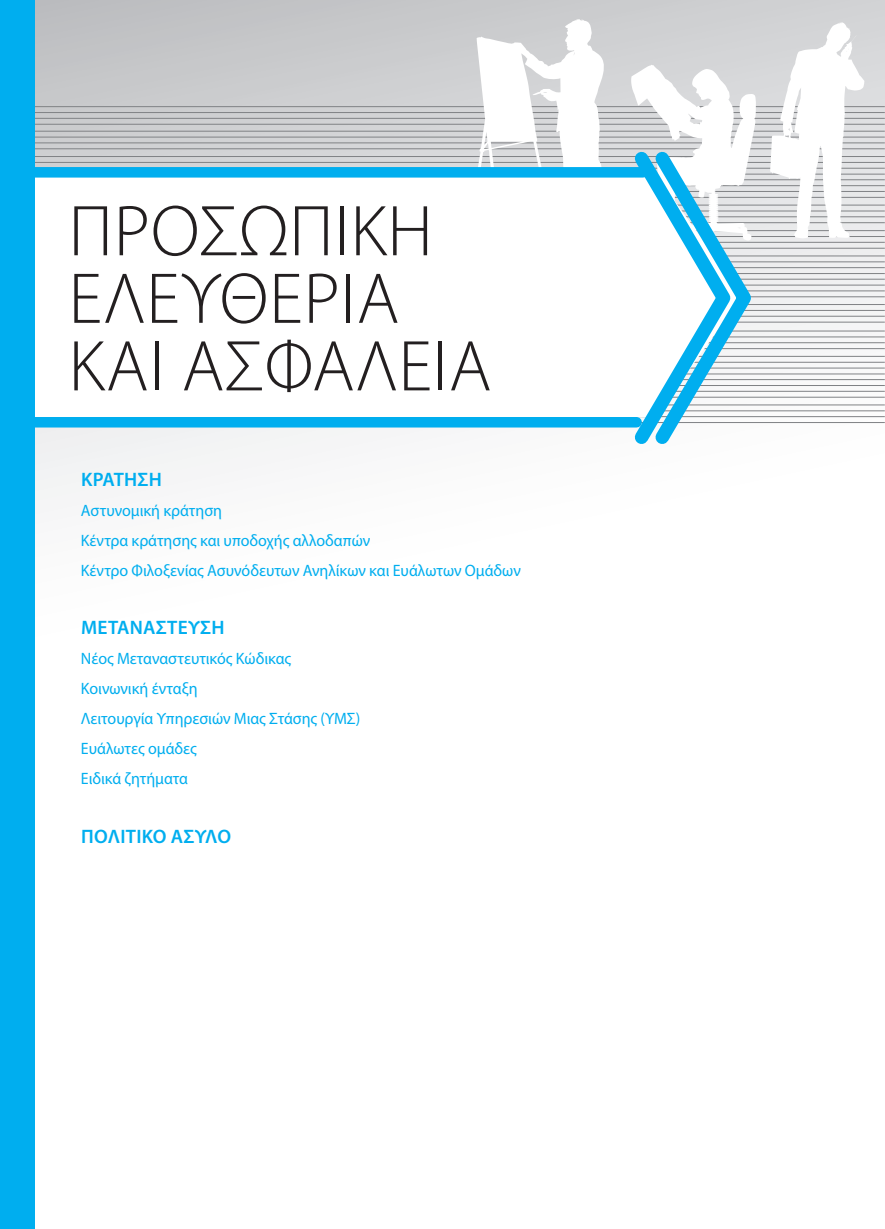
<style>
.page{position:relative;width:885px;height:1229px;background:#fff}
.page>*{position:absolute;margin:0;border:0;box-sizing:border-box;transform-origin:0 0}
.t1{font:300 72.45px/67.5px "Myriad Pro";letter-spacing:.01em;color:#231f20}
.t2{font:600 19.5px "Myriad Pro";letter-spacing:.015em;color:#00aeef}
.t3{font:16.5px "Myriad Pro";letter-spacing:-.005em;color:#00aeef}
</style>
<div class="page">
<svg style="left:35px;top:0;width:850px;height:501px"></svg>
<hr style="left:0;top:422px;width:885px;height:1px;background:#808285">
<hr style="left:0;top:322px;width:885px;height:1px;background:#808285">
<hr style="left:0;top:222px;width:885px;height:1px;background:#808285">
<hr style="left:0;top:373px;width:885px;height:1px;background:#808285">
<hr style="left:0;top:273px;width:885px;height:1px;background:#808285">
<hr style="left:0;top:174px;width:885px;height:1px;background:#808285">
<hr style="left:0;top:397px;width:885px;height:1px;background:#808285">
<hr style="left:0;top:296px;width:885px;height:1px;background:#808285">
<hr style="left:0;top:197px;width:885px;height:1px;background:#808285">
<hr style="left:0;top:124px;width:885px;height:1px;background:#808285">
<hr style="left:0;top:348px;width:885px;height:1px;background:#808285">
<hr style="left:0;top:248px;width:885px;height:1px;background:#808285">
<hr style="left:0;top:148px;width:885px;height:1px;background:#808285">
<hr style="left:0;top:410px;width:885px;height:1px;background:#808285">
<hr style="left:0;top:310px;width:885px;height:1px;background:#808285">
<hr style="left:0;top:210px;width:885px;height:1px;background:#808285">
<hr style="left:0;top:362px;width:885px;height:1px;background:#808285">
<hr style="left:0;top:261px;width:885px;height:1px;background:#808285">
<hr style="left:0;top:162px;width:885px;height:1px;background:#808285">
<hr style="left:0;top:385px;width:885px;height:1px;background:#808285">
<hr style="left:0;top:285px;width:885px;height:1px;background:#808285">
<hr style="left:0;top:185px;width:885px;height:1px;background:#808285">
<hr style="left:0;top:112px;width:885px;height:1px;background:#808285">
<hr style="left:0;top:336px;width:885px;height:1px;background:#808285">
<hr style="left:0;top:236px;width:885px;height:1px;background:#808285">
<hr style="left:0;top:137px;width:885px;height:1px;background:#808285">
<hr style="left:0;top:416px;width:885px;height:1px;background:#808285">
<hr style="left:0;top:316px;width:885px;height:1px;background:#808285">
<hr style="left:0;top:216px;width:885px;height:1px;background:#808285">
<hr style="left:0;top:367px;width:885px;height:1px;background:#808285">
<hr style="left:0;top:267px;width:885px;height:1px;background:#808285">
<hr style="left:0;top:168px;width:885px;height:1px;background:#808285">
<hr style="left:0;top:391px;width:885px;height:1px;background:#808285">
<hr style="left:0;top:290px;width:885px;height:1px;background:#808285">
<hr style="left:0;top:191px;width:885px;height:1px;background:#808285">
<hr style="left:0;top:118px;width:885px;height:1px;background:#808285">
<hr style="left:0;top:342px;width:885px;height:1px;background:#808285">
<hr style="left:0;top:242px;width:885px;height:1px;background:#808285">
<hr style="left:0;top:142px;width:885px;height:1px;background:#808285">
<hr style="left:0;top:404px;width:885px;height:1px;background:#808285">
<hr style="left:0;top:304px;width:885px;height:1px;background:#808285">
<hr style="left:0;top:205px;width:885px;height:1px;background:#808285">
<hr style="left:0;top:356px;width:885px;height:1px;background:#808285">
<hr style="left:0;top:255px;width:885px;height:1px;background:#808285">
<hr style="left:0;top:156px;width:885px;height:1px;background:#808285">
<hr style="left:0;top:379px;width:885px;height:1px;background:#808285">
<hr style="left:0;top:279px;width:885px;height:1px;background:#808285">
<hr style="left:0;top:179px;width:885px;height:1px;background:#808285">
<hr style="left:0;top:106px;width:885px;height:1px;background:#808285">
<hr style="left:0;top:330px;width:885px;height:1px;background:#808285">
<hr style="left:0;top:230px;width:885px;height:1px;background:#808285">
<hr style="left:0;top:131px;width:885px;height:1px;background:#808285">
<svg style="left:770px;top:22px;width:94px;height:216px"></svg>
<svg style="left:35px;top:177px;width:433px;height:240px"></svg>
<div style="left:0;top:167px;width:643px;height:10px;background:#00aeef"></div>
<div style="left:0;top:417px;width:636px;height:10px;background:#00aeef"></div>
<div style="left:0;top:0;width:35px;height:1228px;background:#00aeef"></div>
<svg style="left:468px;top:19px;width:292px;height:436px"></svg>
<p class="t1" style="left:68px;top:198px;width:424px">ΠΡΟΣΩΠΙΚΗ<br>ΕΛΕΥΘΕΡΙΑ<br>ΚΑΙ ΑΣΦΑΛΕΙΑ</p>
<p class="t2" style="left:81px;top:466px;width:82px">ΚΡΑΤΗΣΗ</p>
<p class="t3" style="left:81px;top:500px;width:143px">Αστυνομική κράτηση</p>
<p class="t3" style="left:81px;top:530px;width:291px">Κέντρα κράτησης και υποδοχής αλλοδαπών</p>
<p class="t3" style="left:81px;top:560px;width:441px">Κέντρο Φιλοξενίας Ασυνόδευτων Ανηλίκων και Ευάλωτων Ομάδων</p>
<p class="t2" style="left:81px;top:615px;width:145px">ΜΕΤΑΝΑΣΤΕΥΣΗ</p>
<p class="t3" style="left:81px;top:648px;width:212px">Νέος Μεταναστευτικός Κώδικας</p>
<p class="t3" style="left:81px;top:678px;width:118px">Κοινωνική ένταξη</p>
<p class="t3" style="left:81px;top:708px;width:281px">Λειτουργία Υπηρεσιών Μιας Στάσης (ΥΜΣ)</p>
<p class="t3" style="left:81px;top:738px;width:117px">Ευάλωτες ομάδες</p>
<p class="t3" style="left:81px;top:768px;width:109px">Ειδικά ζητήματα</p>
<p class="t2" style="left:81px;top:823px;width:151px">ΠΟΛΙΤΙΚΟ ΑΣΥΛΟ</p>
</div>
